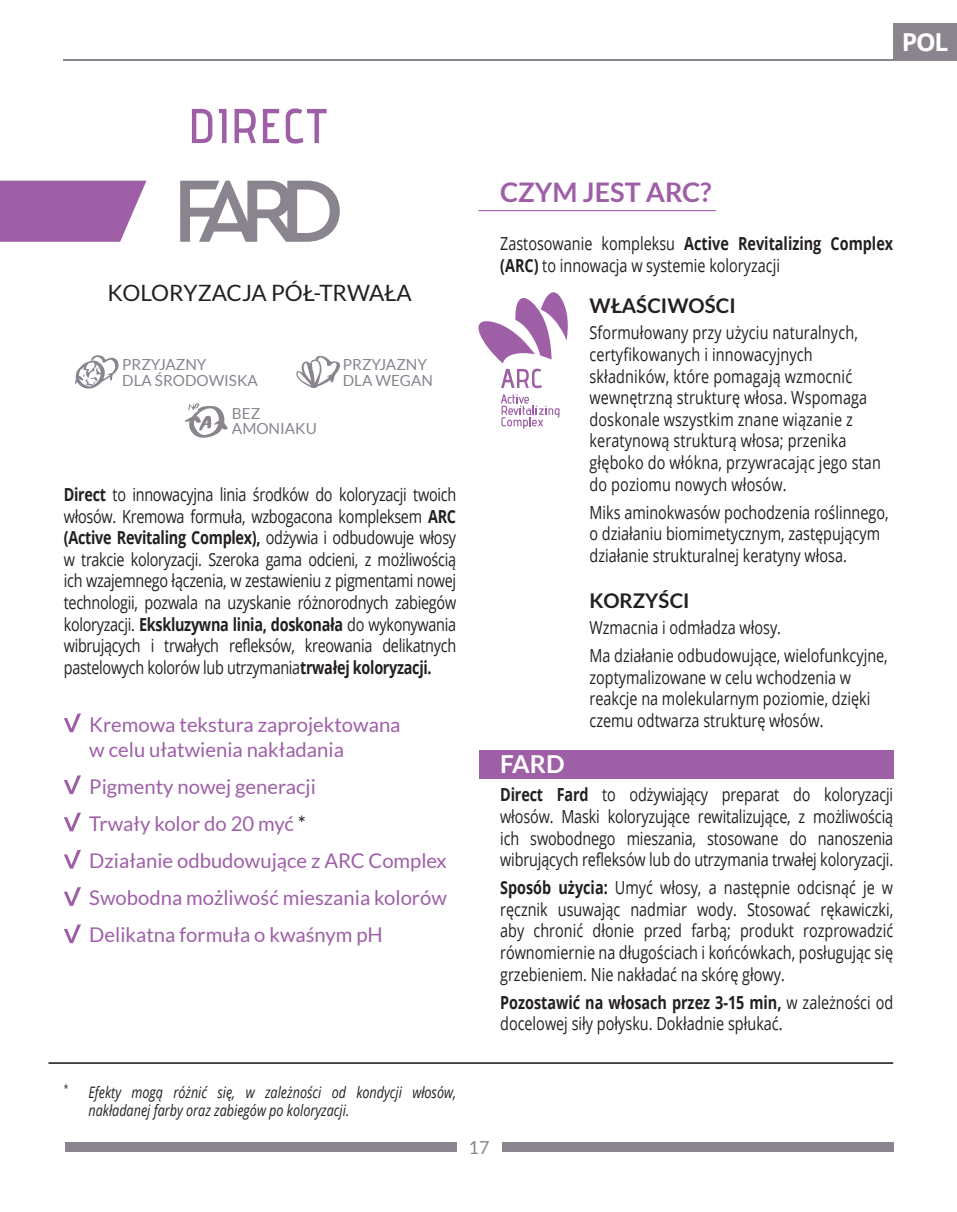
<style>
.page{position:relative;width:957px;height:1212px;background:#fff}
.page>*{position:absolute;margin:0;border:0;box-sizing:border-box;transform-origin:0 0}
.t1{font:700 27px "Lato";color:#9e5fa7}
.t2{font:700 24.75px "Lato";color:#fff}
.t3{font:700 24.75px "Open Sans";color:#fff}
.t4{font:22.5px "Lato";color:#231f20}
.t5{font:20.25px/37.1px "Lato";color:#9e5fa7}
.t6{font:700 20.25px "Lato";color:#231f20}
.t7{font:18px/21.6px "Open Sans";color:#231f20;scale:.8 1}
.t8{font:18px "Lato";color:#8a848e}
.t9{font:italic 15.75px/18.9px "Open Sans";color:#231f20;scale:.8 1}
.t10{font:15.3px/15.3px "Lato";color:#8a848e}
.s1{font-weight:700}
.s2{color:#231f20}
</style>
<div class="page">
<div style="left:65px;top:1142px;width:391px;height:9px;background:#8a848e"></div>
<hr style="left:64px;top:59px;width:829px;height:2px;background:#8a848e">
<div style="left:502px;top:1142px;width:391px;height:9px;background:#8a848e"></div>
<div style="left:893px;top:23px;width:64px;height:38px;background:#8a848e"></div>
<div style="left:479px;top:750px;width:414px;height:28px;background:#9e5fa7"></div>
<svg style="left:192px;top:109px;width:20px;height:34px"></svg>
<svg style="left:219px;top:109px;width:7px;height:34px"></svg>
<svg style="left:234px;top:109px;width:22px;height:34px"></svg>
<svg style="left:263px;top:109px;width:16px;height:34px"></svg>
<svg style="left:286px;top:108px;width:41px;height:36px"></svg>
<svg style="left:296px;top:356px;width:44px;height:32px"></svg>
<svg style="left:75px;top:355px;width:44px;height:34px"></svg>
<svg style="left:184px;top:403px;width:44px;height:35px"></svg>
<hr style="left:478px;top:210px;width:238px;height:1px;background:#9e5fa7">
<svg style="left:478px;top:292px;width:90px;height:71px"></svg>
<svg style="left:501px;top:394px;width:58px;height:35px"></svg>
<svg style="left:501px;top:369px;width:41px;height:19px"></svg>
<svg style="left:180px;top:181px;width:160px;height:61px"></svg>
<svg style="left:0;top:181px;width:146px;height:61px;background:#a66cae"></svg>
<svg style="left:64px;top:713px;width:17px;height:19px"></svg>
<svg style="left:64px;top:775px;width:17px;height:19px"></svg>
<svg style="left:64px;top:813px;width:17px;height:18px"></svg>
<svg style="left:64px;top:850px;width:17px;height:19px"></svg>
<svg style="left:64px;top:887px;width:17px;height:19px"></svg>
<svg style="left:64px;top:924px;width:17px;height:19px"></svg>
<hr style="left:48px;top:1062px;width:845px;height:2px;background:#231f20">
<h2 class="t3" style="left:901px;top:25px;width:48px">POL</h2>
<p class="t4" style="left:108px;top:281px;width:306px">KOLORYZACJA PÓŁ-TRWAŁA</p>
<p class="t10" style="left:122px;top:357px;width:137px">PRZYJAZNY<br>DLA ŚRODOWISKA</p>
<p class="t10" style="left:232px;top:406px;width:86px">BEZ<br>AMONIAKU</p>
<p class="t10" style="left:343px;top:357px;width:92px">PRZYJAZNY<br>DLA WEGAN</p>
<p class="t7" style="left:64px;top:483px;width:492px;text-align:justify"><span class="s1">Direct</span> to innowacyjna linia środków do koloryzacji twoich włosów. Kremowa formuła, wzbogacona kompleksem <span class="s1">ARC (Active Revitaling Complex),</span> odżywia i odbudowuje włosy w trakcie koloryzacji. Szeroka gama odcieni, z możliwością ich wzajemnego łączenia, w zestawieniu z pigmentami nowej technologii, pozwala na uzyskanie różnorodnych zabiegów koloryzacji. <span class="s1">Ekskluzywna linia, doskonała</span> do wykonywania wibrujących i trwałych refleksów, kreowania delikatnych pastelowych kolorów lub utrzymania<span class="s1">trwałej koloryzacji.</span></p>
<p class="t5" style="left:89px;top:713px;width:313px;line-height:24.3px">Kremowa tekstura zaprojektowana w celu ułatwienia nakładania</p>
<p class="t5" style="left:89px;top:768px;width:359px">Pigmenty nowej generacji<br>Trwały kolor do 20 myć <span class="s2">*<br></span>Działanie odbudowujące z ARC Complex<br>Swobodna możliwość mieszania kolorów<br>Delikatna formuła o kwaśnym pH</p>
<h1 class="t1" style="left:500px;top:177px;width:213px">CZYM JEST ARC?</h1>
<p class="t7" style="left:500px;top:232px;width:493px">Zastosowanie kompleksu <span class="s1">Active Revitalizing Complex (ARC)</span> to innowacja w systemie koloryzacji</p>
<p class="t6" style="left:589px;top:294px;width:148px">WŁAŚCIWOŚCI</p>
<p class="t7" style="left:589px;top:322px;width:366px">Sformułowany przy użyciu naturalnych, certyfikowanych i innowacyjnych składników, które pomagają wzmocnić wewnętrzną strukturę włosa. Wspomaga doskonale wszystkim znane wiązanie z keratynową strukturą włosa; przenika głęboko do włókna, przywracając jego stan do poziomu nowych włosów.</p>
<p class="t7" style="left:589px;top:501px;width:375px">Miks aminokwasów pochodzenia roślinnego, o działaniu biomimetycznym, zastępującym działanie strukturalnej keratyny włosa.</p>
<p class="t6" style="left:589px;top:589px;width:102px">KORZYŚCI</p>
<p class="t7" style="left:589px;top:613px;width:374px;line-height:27.9px">Wzmacnia i odmładza włosy.<br>Ma działanie odbudowujące, wielofunkcyjne,</p>
<p class="t7" style="left:589px;top:666px;width:353px">zoptymalizowane w celu wchodzenia w reakcje na molekularnym poziomie, dzięki czemu odtwarza strukturę włosów.</p>
<h2 class="t2" style="left:500px;top:750px;width:66px">FARD</h2>
<p class="t7" style="left:500px;top:784px;width:493px;text-align:justify"><span class="s1">Direct Fard</span> to odżywiający preparat do koloryzacji włosów. Maski koloryzujące rewitalizujące, z możliwością ich swobodnego mieszania, stosowane do nanoszenia wibrujących refleksów lub do utrzymania trwałej koloryzacji.</p>
<p class="t7" style="left:500px;top:876px;width:493px;text-align:justify"><span class="s1">Sposób użycia:</span> Umyć włosy, a następnie odcisnąć je w ręcznik usuwając nadmiar wody. Stosować rękawiczki, aby chronić dłonie przed farbą; produkt rozprowadzić równomiernie na długościach i końcówkach, posługując się grzebieniem. Nie nakładać na skórę głowy.</p>
<p class="t7" style="left:500px;top:991px;width:493px"><span class="s1">Pozostawić na włosach przez 3-15 min,</span> w zależności od docelowej siły połysku. Dokładnie spłukać.</p>
<p class="t9" style="left:89px;top:1082px;width:461px;text-indent:-25px"><sup>*</sup> Efekty mogą różnić się, w zależności od kondycji włosów, nakładanej farby oraz zabiegów po koloryzacji.</p>
<p class="t8" style="left:468px;top:1137px;width:23px">17</p>
</div>
